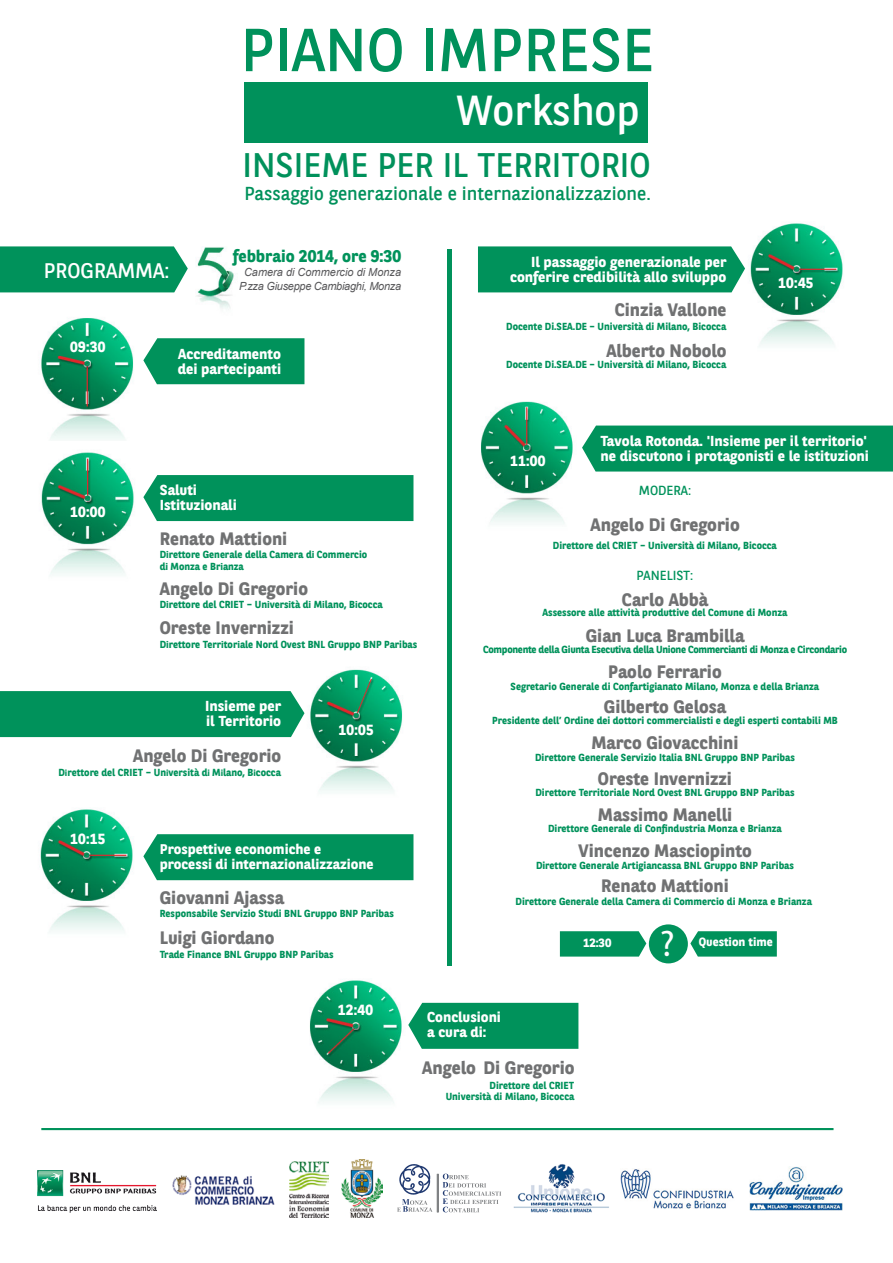
<style>
.page{position:relative;width:893px;height:1263px;background:#fff}
.page>*{position:absolute;margin:0;border:0;box-sizing:border-box;transform-origin:0 0}
.t1{font:60.6px "BNPP Sans";color:#00915b}
.t2{font:41.7px "BNPP Sans";color:#fff}
.t3{font:33.9px "BNPP Sans";color:#00915b}
.t4{font:21px "BNPP Sans";color:#fff}
.t5{font:18.75px "BNPP Sans";color:#00915b}
.t6{font:700 17.85px/35.8px "BNPP Sans";color:#707172;text-align:center}
.t7{font:700 16.8px "BNPP Sans";color:#00925b}
.t8{font:700 14.7px "BNPP Sans";letter-spacing:.02em;color:#fff}
.t9{font:700 14.4px/15px "BNPP Sans";color:#fff}
.t10{font:700 14.25px/14.2px "BNPP Sans";color:#fff}
.t11{font:700 13.95px/15.1px "BNPP Sans";color:#fff}
.t12{font:13.05px "BNPP Sans";color:#00925b}
.t13{font:700 11.85px "BNPP Sans";color:#fff}
.t14{font:italic 11.25px/14.1px "Arial";letter-spacing:-.025em;color:#58585a;text-align:center}
.t15{font:700 10.2px/11.9px "BNPP Sans";color:#00925b}
.t16{font:700 10.2px "BNPP Sans";letter-spacing:-.03em;color:#00925b}
.s1{font-size:9.6px}
.s2{font-size:8.85px}
</style>
<div class="page">
<img style="left:173px;top:247px;width:61px;height:62px">
<img style="left:41px;top:318px;width:93px;height:122px">
<img style="left:41px;top:452px;width:93px;height:123px">
<img style="left:304px;top:669px;width:98px;height:123px">
<img style="left:40px;top:809px;width:93px;height:122px">
<img style="left:750px;top:223px;width:93px;height:122px">
<img style="left:481px;top:401px;width:92px;height:123px">
<img style="left:298px;top:980px;width:116px;height:151px">
<img style="left:37px;top:1170px;width:119px;height:43px">
<img style="left:172px;top:1175px;width:103px;height:30px">
<img style="left:341px;top:1159px;width:42px;height:58px">
<img style="left:289px;top:1161px;width:40px;height:56px">
<img style="left:749px;top:1166px;width:94px;height:44px">
<img style="left:621px;top:1169px;width:113px;height:39px">
<img style="left:513px;top:1164px;width:96px;height:49px">
<div style="left:143px;top:338px;width:161px;height:46px;background:#00925b"></div>
<div style="left:143px;top:475px;width:270px;height:46px;background:#00925b"></div>
<div style="left:143px;top:834px;width:270px;height:46px;background:#00925b"></div>
<div style="left:582px;top:426px;width:311px;height:45px;background:#00925b"></div>
<svg style="left:690px;top:931px;width:87px;height:25px;background:#0e9864"></svg>
<svg style="left:560px;top:931px;width:86px;height:25px;background:#0c9762"></svg>
<div style="left:649px;top:924px;width:39px;height:39px;background:#00925b;border-radius:50%"></div>
<div style="left:0;top:691px;width:304px;height:46px;background:#00925b"></div>
<div style="left:478px;top:246px;width:267px;height:46px;background:#00925b"></div>
<div style="left:0;top:246px;width:188px;height:46px;background:#00925b"></div>
<div style="left:447px;top:249px;width:5px;height:717px;background:#00925b"></div>
<div style="left:408px;top:1003px;width:170px;height:46px;background:#00925b"></div>
<hr style="left:41px;top:1128px;width:792px;height:2px;background:#00925b">
<hr style="left:437px;top:1174px;width:2px;height:38px;background:#808284">
<svg style="left:397px;top:1164px;width:35px;height:48px"></svg>
<svg style="left:443px;top:1173px;width:58px;height:39px"></svg>
<div style="left:245px;top:82px;width:403px;height:60px;background:#00915b"></div>
<h1 class="t1" style="left:241px;top:9px;width:415px">PIANO IMPRESE</h1>
<h2 class="t2" style="left:456px;top:82px;width:185px">Workshop</h2>
<h3 class="t3" style="left:243px;top:142px;width:410px">INSIEME PER IL TERRITORIO</h3>
<h3 class="t5" style="left:244px;top:181px;width:408px">Passaggio generazionale e internazionalizzazione.</h3>
<h3 class="t4" style="left:44px;top:256px;width:127px">PROGRAMMA:</h3>
<h3 class="t7" style="left:233px;top:245px;width:170px">febbraio 2014, ore 9:30</h3>
<p class="t14" style="left:239px;top:265px;width:164px">Camera di Commercio di Monza<br>P.zza Giuseppe Cambiaghi, Monza</p>
<h3 class="t8" style="left:70px;top:337px;width:37px">09:30</h3>
<h3 class="t9" style="left:178px;top:346px;width:105px">Accreditamento dei partecipanti</h3>
<h3 class="t9" style="left:510px;top:254px;width:218px;text-align:right">Il passaggio generazionale per conferire credibilità allo sviluppo</h3>
<h3 class="t6" style="left:615px;top:292px;width:113px">Cinzia Vallone</h3>
<p class="t15" style="left:506px;top:321px;width:221px">Docente Di.SEA.DE – Università di Milano, Bicocca</p>
<h3 class="t6" style="left:606px;top:332px;width:122px">Alberto Nobolo</h3>
<p class="t15" style="left:506px;top:358px;width:221px">Docente Di.SEA.DE – Università di Milano, Bicocca</p>
<h3 class="t8" style="left:778px;top:273px;width:37px">10:45</h3>
<h3 class="t8" style="left:510px;top:451px;width:37px">11:00</h3>
<h3 class="t9" style="left:600px;top:433px;width:270px">Tavola Rotonda. 'Insieme per il territorio' ne discutono i protagonisti e le istituzioni</h3>
<h3 class="t8" style="left:70px;top:502px;width:37px">10:00</h3>
<h3 class="t9" style="left:160px;top:482px;width:79px">Saluti<br>Istituzionali</h3>
<h3 class="t6" style="left:160px;top:520px;width:129px">Renato Mattioni</h3>
<h3 class="t6" style="left:160px;top:570px;width:150px">Angelo Di Gregorio</h3>
<h3 class="t6" style="left:160px;top:609px;width:136px">Oreste Invernizzi</h3>
<p class="t15" style="left:160px;top:548px;width:209px">D<span class="s1">i</span>rettore Generale della Camera d<span class="s1">i</span> Commercio d<span class="s1">i</span> Monza e Br<span class="s1">i</span>anza</p>
<p class="t15" style="left:160px;top:598px;width:224px">D<span class="s1">i</span>rettore del CRIET – Un<span class="s1">i</span>vers<span class="s1">i</span>tà d<span class="s1">i</span> M<span class="s1">i</span>lano, B<span class="s1">i</span>cocca</p>
<p class="t15" style="left:160px;top:638px;width:259px">D<span class="s1">i</span>rettore Terr<span class="s1">i</span>tor<span class="s1">i</span>ale Nord Ovest BNL Gruppo BNP Paribas</p>
<h3 class="t9" style="left:205px;top:698px;width:77px">Insieme per il Territorio</h3>
<h3 class="t8" style="left:338px;top:719px;width:37px">10:05</h3>
<h3 class="t6" style="left:133px;top:737px;width:150px">Angelo Di Gregorio</h3>
<p class="t15" style="left:59px;top:766px;width:224px">D<span class="s2">i</span>rettore del CRIET – Un<span class="s2">i</span>versità d<span class="s2">i</span> M<span class="s2">i</span>lano, B<span class="s2">i</span>cocca</p>
<h3 class="t8" style="left:70px;top:829px;width:37px">10:15</h3>
<h3 class="t11" style="left:160px;top:841px;width:215px">Prospettive economiche e processi di internazionalizzazione</h3>
<p class="t15" style="left:160px;top:907px;width:235px">Responsabile Servizio Studi BNL Gruppo BNP Paribas</p>
<p class="t15" style="left:160px;top:948px;width:175px">Trade Finance BNL Gruppo BNP Paribas</p>
<h3 class="t6" style="left:160px;top:879px;width:126px">Giovanni Ajassa</h3>
<h3 class="t6" style="left:160px;top:919px;width:116px">Luigi Giordano</h3>
<p class="t12" style="left:639px;top:482px;width:54px">MODERA:</p>
<h3 class="t6" style="left:590px;top:506px;width:151px">Angelo Di Gregorio</h3>
<p class="t15" style="left:553px;top:539px;width:225px">Direttore del CRIET – Università di Milano, Bicocca</p>
<p class="t12" style="left:637px;top:567px;width:58px">PANELIST:</p>
<h3 class="t6" style="left:578px;top:581px;width:175px">Carlo Abbà<br>Gian Luca Brambilla<br>Paolo Ferrario<br>Gilberto Gelosa<br>Marco Giovacchini<br>Oreste Invernizzi<br>Massimo Manelli<br>Vincenzo Masciopinto<br>Renato Mattioni</h3>
<p class="t15" style="left:542px;top:607px;width:246px">Assessore alle attività produttive del Comune di Monza</p>
<p class="t16" style="left:483px;top:642px;width:366px">Componente della Giunta Esecutiva della Unione Commercianti di Monza e Circondario</p>
<p class="t15" style="left:511px;top:680px;width:310px">Segretario Generale di Confartigianato Milano, Monza e della Brianza</p>
<p class="t15" style="left:492px;top:715px;width:347px">Presidente dell’ Ordine dei dottori commercialisti e degli esperti contabili MB</p>
<p class="t15" style="left:535px;top:751px;width:261px">Direttore Generale Servizio Italia BNL Gruppo BNP Paribas</p>
<p class="t15" style="left:535px;top:786px;width:261px">Direttore Territoriale Nord Ovest BNL Gruppo BNP Paribas</p>
<p class="t15" style="left:548px;top:822px;width:235px">Direttore Generale di Confindustria Monza e Brianza</p>
<p class="t15" style="left:536px;top:859px;width:259px">Direttore Generale Artigiancassa BNL Gruppo BNP Paribas</p>
<p class="t15" style="left:516px;top:895px;width:298px">Direttore Generale della Camera di Commercio di Monza e Brianza</p>
<p class="t13" style="left:583px;top:935px;width:30px">12:30</p>
<p class="t13" style="left:699px;top:934px;width:75px">Question time</p>
<h3 class="t8" style="left:338px;top:1000px;width:37px">12:40</h3>
<h3 class="t10" style="left:427px;top:1010px;width:75px">Conclusioni a cura di:</h3>
<h3 class="t6" style="left:422px;top:1049px;width:154px">Angelo Di Gregorio</h3>
<p class="t15" style="left:446px;top:1079px;width:130px;line-height:10.6px;text-align:right">Direttore del CRIET<br>Università di Milano, Bicocca</p>
</div>
